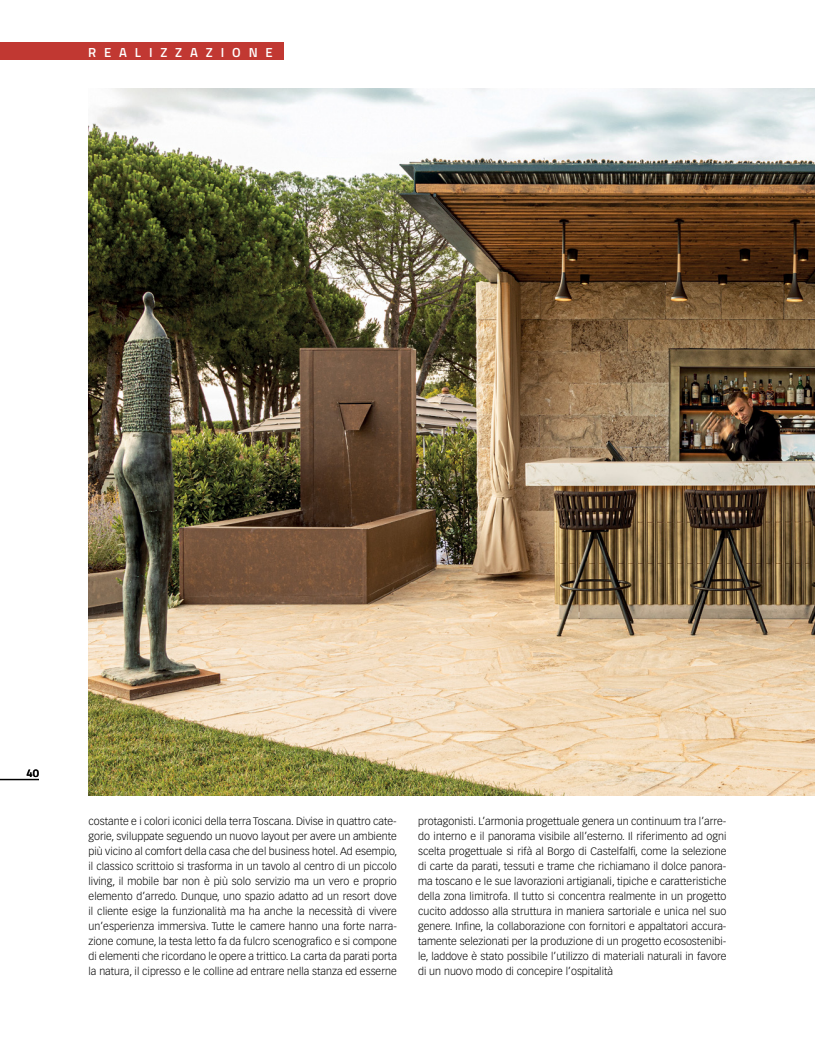
<style>
.page{position:relative;width:815px;height:1063px;background:#fff}
.page>*{position:absolute;margin:0;border:0;box-sizing:border-box;transform-origin:0 0}
.t1{font:600 13.12px "Titillium";letter-spacing:.6em;color:#fff}
.t2{font:600 11.25px "Titillium";color:#000}
.t3{font:300 10.62px/15px "Vectora LT Std";letter-spacing:.005em;color:#000;text-align:justify}
</style>
<div class="page">
<div style="left:0;top:43px;width:283px;height:17px;background:#c13832"></div>
<img style="left:89px;top:89px;width:726px;height:706px">
<hr style="left:0;top:779px;width:39px;height:1px;background:#000">
<p class="t1" style="left:88px;top:42px;width:186px">REALIZZAZIONE</p>
<p class="t2" style="left:26px;top:765px;width:14px">40</p>
<p class="t3" style="left:89px;top:814px;width:310px">costante e i colori iconici della terra Toscana. Divise in quattro cate&shy;gorie, sviluppate seguendo un nuovo layout per avere un ambiente più vicino al comfort della casa che del business hotel. Ad esempio, il classico scrittoio si trasforma in un tavolo al centro di un piccolo living, il mobile bar non è più solo servizio ma un vero e proprio elemento d’arredo. Dunque, uno spazio adatto ad un resort dove il cliente esige la funzionalità ma ha anche la necessità di vivere un’esperienza immersiva. Tutte le camere hanno una forte narra&shy;zione comune, la testa letto fa da fulcro scenografico e si compone di elementi che ricordano le opere a trittico. La carta da parati porta la natura, il cipresso e le colline ad entrare nella stanza ed esserne</p>
<p class="t3" style="left:418px;top:814px;width:310px">protagonisti. L’armonia progettuale genera un continuum tra l’arre&shy;do interno e il panorama visibile all’esterno. Il riferimento ad ogni scelta progettuale si rifà al Borgo di Castelfalfi, come la selezione di carte da parati, tessuti e trame che richiamano il dolce panora&shy;ma toscano e le sue lavorazioni artigianali, tipiche e caratteristiche della zona limitrofa. Il tutto si concentra realmente in un progetto cucito addosso alla struttura in maniera sartoriale e unica nel suo genere. Infine, la collaborazione con fornitori e appaltatori accura&shy;tamente selezionati per la produzione di un progetto ecosostenibi&shy;le, laddove è stato possibile l’utilizzo di materiali naturali in favore di un nuovo modo di concepire l’ospitalità</p>
</div>
